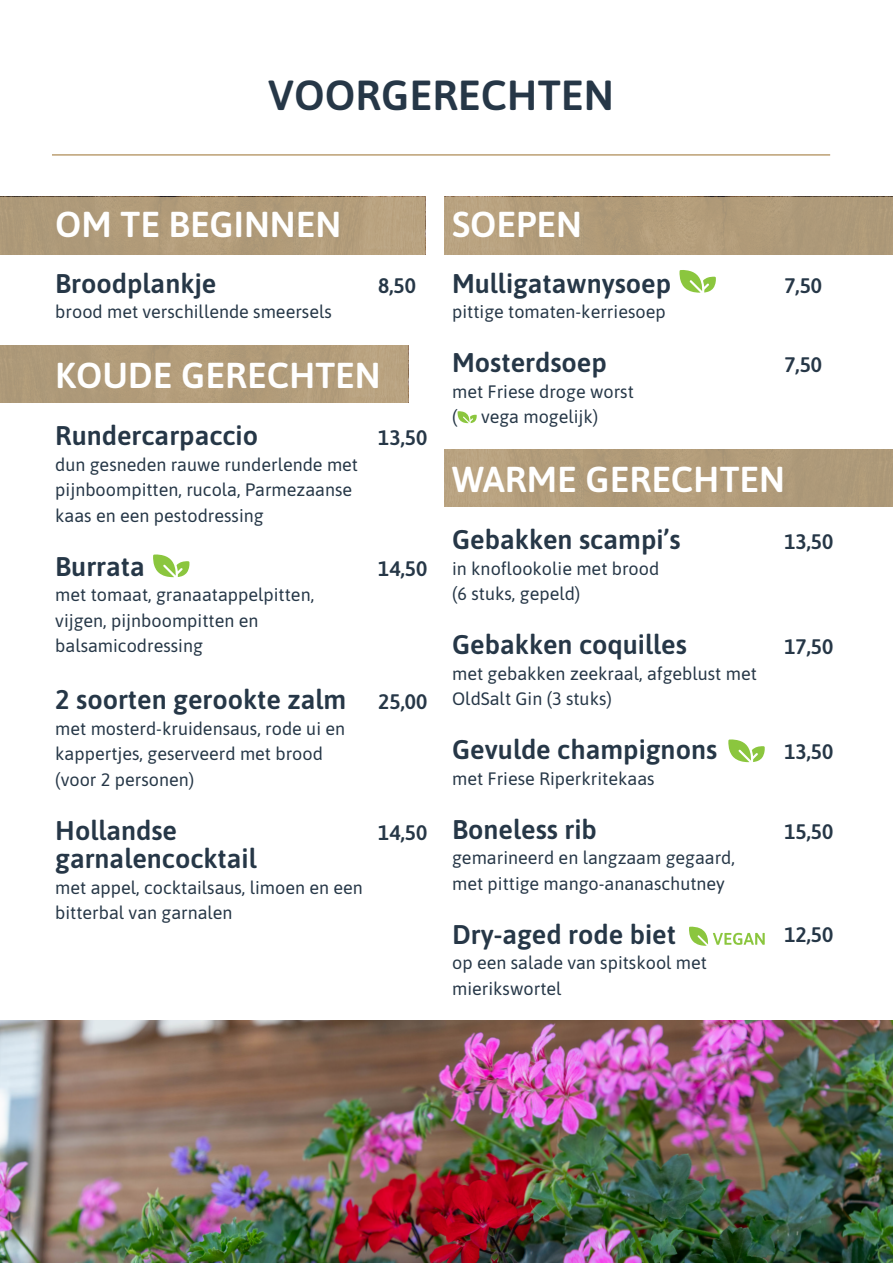
<style>
.page{position:relative;width:893px;height:1263px;background:#fff}
.page>*{position:absolute;margin:0;border:0;box-sizing:border-box;transform-origin:0 0}
.TITEL{font:600 42px "Asap";color:#263747}
.KOPPEN{font:600 36px "Asap";color:#fff}
.KOPJES{font:600 27px/28.5px "Asap";color:#263747}
.KOPJES-2{font:600 21px "Asap";color:#263747}
.BODY{font:18px/25.5px "Asap";color:#263747}
.KOPJES-3{font:18px/25.5px "Asap";color:#263747}
</style>
<div class="page">
<div style="left:0;top:345px;width:408px;height:58px;background:#b29c7a"></div>
<div style="left:0;top:197px;width:425px;height:57px;background:#b29c7a"></div>
<div style="left:444px;top:449px;width:449px;height:57px;background:#b29c7a"></div>
<div style="left:444px;top:197px;width:449px;height:57px;background:#b29c7a"></div>
<hr style="left:52px;top:154px;width:778px;height:2px;background:#bc9f73">
<svg style="left:457px;top:411px;width:20px;height:12px"></svg>
<svg style="left:689px;top:926px;width:76px;height:20px"></svg>
<img style="left:0;top:1020px;width:893px;height:243px">
<svg style="left:679px;top:270px;width:37px;height:23px"></svg>
<svg style="left:153px;top:554px;width:36px;height:23px"></svg>
<svg style="left:728px;top:739px;width:37px;height:23px"></svg>
<p class="TITEL" style="left:268px;top:66px;width:347px">VOORGERECHTEN</p>
<p class="KOPPEN" style="left:55px;top:199px;width:288px">OM TE BEGINNEN</p>
<p class="KOPPEN" style="left:452px;top:199px;width:131px">SOEPEN</p>
<p class="KOPJES" style="left:55px;top:268px;width:163px">Broodplankje</p>
<p class="BODY" style="left:55px;top:298px;width:278px">brood met verschillende smeersels</p>
<p class="KOPJES" style="left:452px;top:268px;width:221px">Mulligatawnysoep</p>
<p class="BODY" style="left:452px;top:298px;width:215px">pittige tomaten-kerriesoep</p>
<p class="KOPJES" style="left:452px;top:347px;width:156px">Mosterdsoep</p>
<p class="BODY" style="left:452px;top:378px;width:183px">met Friese droge worst</p>
<p class="BODY" style="left:452px;top:403px;width:7px">(</p>
<p class="BODY" style="left:481px;top:403px;width:119px">vega mogelijk)</p>
<p class="KOPJES-2" style="left:378px;top:271px;width:39px">8,50</p>
<p class="KOPJES-2" style="left:784px;top:271px;width:39px">7,50</p>
<p class="KOPJES-2" style="left:784px;top:350px;width:39px">7,50</p>
<p class="KOPPEN" style="left:55px;top:350px;width:327px">KOUDE GERECHTEN</p>
<p class="KOPJES" style="left:55px;top:420px;width:204px">Rundercarpaccio</p>
<p class="BODY" style="left:55px;top:451px;width:304px">dun gesneden rauwe runderlende met pijnboompitten, rucola, Parmezaanse kaas en een pestodressing</p>
<p class="KOPJES" style="left:55px;top:550px;width:91px">Burrata</p>
<p class="KOPJES-3" style="left:55px;top:581px;width:260px">met tomaat, granaatappelpitten, vijgen, pijnboompitten en balsamicodressing</p>
<p class="KOPJES" style="left:55px;top:684px;width:293px">2 soorten gerookte zalm</p>
<p class="BODY" style="left:55px;top:715px;width:291px">met mosterd-kruidensaus, rode ui en kappertjes, geserveerd met brood</p>
<p class="BODY" style="left:55px;top:766px;width:140px">(voor 2 personen)</p>
<p class="KOPJES" style="left:55px;top:814px;width:203px">Hollandse garnalencocktail</p>
<p class="BODY" style="left:55px;top:874px;width:309px">met appel, cocktailsaus, limoen en een bitterbal van garnalen</p>
<p class="KOPJES-2" style="left:378px;top:423px;width:51px">13,50</p>
<p class="KOPPEN" style="left:452px;top:454px;width:334px">WARME GERECHTEN</p>
<p class="KOPJES" style="left:452px;top:524px;width:230px">Gebakken scampi’s</p>
<p class="BODY" style="left:452px;top:555px;width:209px">in knoflookolie met brood</p>
<p class="BODY" style="left:452px;top:580px;width:130px">(6 stuks, gepeld)</p>
<p class="KOPJES" style="left:452px;top:629px;width:236px">Gebakken coquilles</p>
<p class="BODY" style="left:452px;top:660px;width:306px">met gebakken zeekraal, afgeblust met<br>OldSalt Gin (3 stuks)</p>
<p class="KOPJES" style="left:452px;top:734px;width:267px">Gevulde champignons</p>
<p class="BODY" style="left:452px;top:765px;width:204px">met Friese Riperkritekaas</p>
<p class="KOPJES" style="left:452px;top:813px;width:146px">Boneless rib</p>
<p class="BODY" style="left:452px;top:844px;width:284px">gemarineerd en langzaam gegaard, met pittige mango-ananaschutney</p>
<p class="KOPJES" style="left:452px;top:918px;width:225px">Dry-aged rode biet</p>
<p class="BODY" style="left:452px;top:949px;width:256px">op een salade van spitskool met mierikswortel</p>
<p class="KOPJES-2" style="left:784px;top:527px;width:51px">13,50</p>
<p class="KOPJES-2" style="left:378px;top:553px;width:51px">14,50</p>
<p class="KOPJES-2" style="left:784px;top:632px;width:51px">17,50</p>
<p class="KOPJES-2" style="left:378px;top:687px;width:51px">25,00</p>
<p class="KOPJES-2" style="left:784px;top:737px;width:51px">13,50</p>
<p class="KOPJES-2" style="left:784px;top:817px;width:51px">15,50</p>
<p class="KOPJES-2" style="left:378px;top:818px;width:51px">14,50</p>
<p class="KOPJES-2" style="left:784px;top:920px;width:51px">12,50</p>
</div>
